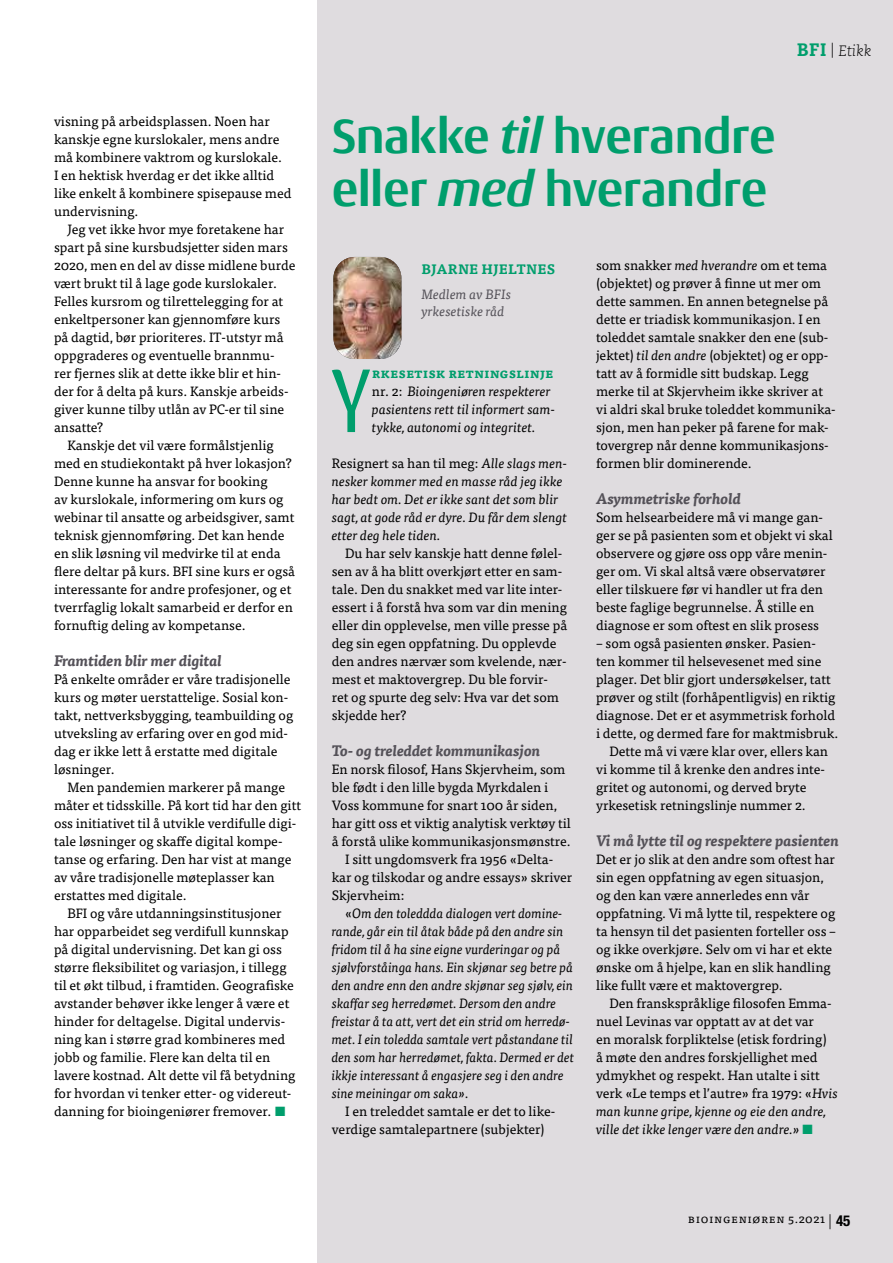
<style>
.page{position:relative;width:893px;height:1263px;background:#fff}
.page>*{position:absolute;margin:0;border:0;box-sizing:border-box;transform-origin:0 0}
.t1{font:300 99.75px "Urbana";color:#009e6c}
.t2{font:700 51px/52.5px "Conto";letter-spacing:-.01em;color:#009e6c}
.t3{font:italic 700 15px "Tisa Pro";color:#545158}
.t4{font:italic 300 15px "Caecilia LT Std";color:#000}
.t5{font:13.5px/18px "Tisa Pro";color:#000}
.t6{font:italic 13.5px "Tisa Pro";color:#000;scale:.96 1}
.t7{font:italic 13.5px/18px "Tisa Pro";color:#000}
.t8{font:italic 13.5px/16.5px "Tisa Pro";color:#545158}
.t9{font:700 13.5px "Tisa Pro";letter-spacing:.01em;color:#009e6c}
.t10{font:12px "Tisa Pro";letter-spacing:.05em;color:#000}
.s1{color:#009e6c}
.s2{font-style:italic}
.s3{font-weight:800;font-style:normal;font-size:18px;color:#009e6c}
.s4{font-weight:700;font-style:normal;color:#009e6c}
.s5{font-style:normal}
.s6{font-family:"Helvetica Neue LT Pro";font-weight:300;font-size:15px}
.s7{font-family:"Helvetica Neue LT Pro";font-weight:700;font-stretch:condensed;font-size:15px}
</style>
<div class="page">
<div style="left:317px;top:0;width:576px;height:1263px;background:#dfdcdf"></div>
<img style="left:333px;top:257px;width:68px;height:102px">
<p class="t5" style="left:54px;top:111px;width:239px">visning på arbeidsplassen. Noen har kanskje egne kurslokaler, mens andre må kombinere vaktrom og kurslokale.<br>I en hektisk hverdag er det ikke alltid like enkelt å kombinere spisepause med undervisning.</p>
<p class="t5" style="left:68px;top:219px;width:218px">Jeg vet ikke hvor mye foretakene har</p>
<p class="t5" style="left:54px;top:237px;width:235px">spart på sine kursbudsjetter siden mars</p>
<p class="t5" style="left:54px;top:255px;width:243px">2020, men en del av disse midlene burde</p>
<p class="t5" style="left:54px;top:273px;width:224px">vært brukt til å lage gode kurslokaler.</p>
<p class="t5" style="left:54px;top:291px;width:231px">Felles kursrom og tilrettelegging for at</p>
<p class="t5" style="left:54px;top:309px;width:228px">enkeltpersoner kan gjennomføre kurs</p>
<p class="t5" style="left:54px;top:327px;width:231px">på dagtid, bør prioriteres. IT-utstyr må</p>
<p class="t5" style="left:54px;top:345px;width:222px">oppgraderes og eventuelle brannmu-</p>
<p class="t5" style="left:54px;top:363px;width:229px">rer fjernes slik at dette ikke blir et hin-</p>
<p class="t5" style="left:54px;top:381px;width:236px">der for å delta på kurs. Kanskje arbeids-</p>
<p class="t5" style="left:54px;top:399px;width:232px">giver kunne tilby utlån av PC-er til sine</p>
<p class="t5" style="left:54px;top:417px;width:51px">ansatte?</p>
<p class="t5" style="left:68px;top:435px;width:208px">Kanskje det vil være formålstjenlig</p>
<p class="t5" style="left:54px;top:453px;width:239px">med en studiekontakt på hver lokasjon?</p>
<p class="t5" style="left:54px;top:471px;width:215px">Denne kunne ha ansvar for booking</p>
<p class="t5" style="left:54px;top:489px;width:231px">av kurslokale, informering om kurs og</p>
<p class="t5" style="left:54px;top:507px;width:242px">webinar til ansatte og arbeidsgiver, samt</p>
<p class="t5" style="left:54px;top:525px;width:232px">teknisk gjennomføring. Det kan hende</p>
<p class="t5" style="left:54px;top:543px;width:228px">en slik løsning vil medvirke til at enda</p>
<p class="t5" style="left:54px;top:561px;width:242px">flere deltar på kurs. BFI sine kurs er også</p>
<p class="t5" style="left:54px;top:579px;width:239px">interessante for andre profesjoner, og et</p>
<p class="t5" style="left:54px;top:597px;width:240px">tverrfaglig lokalt samarbeid er derfor en</p>
<p class="t5" style="left:54px;top:615px;width:193px">fornuftig deling av kompetanse.</p>
<p class="t3" style="left:54px;top:649px;width:169px">Framtiden blir mer digital</p>
<p class="t5" style="left:54px;top:669px;width:241px">På enkelte områder er våre tradisjonelle kurs og møter uerstattelige. Sosial kon&shy;takt, nettverksbygging, teambuilding og utveksling av erfaring over en god mid&shy;dag er ikke lett å erstatte med digitale løsninger.</p>
<p class="t5" style="left:54px;top:777px;width:249px;text-indent:14px">Men pandemien markerer på mange måter et tidsskille. På kort tid har den gitt oss initiativet til å utvikle verdifulle digi&shy;tale løsninger og skaffe digital kompe&shy;tanse og erfaring. Den har vist at mange av våre tradisjonelle møteplasser kan erstattes med digitale.</p>
<p class="t5" style="left:54px;top:903px;width:243px;text-indent:14px">BFI og våre utdanningsinstitusjoner har opparbeidet seg verdifull kunnskap på digital undervisning. Det kan gi oss større fleksibilitet og variasjon, i tillegg til et økt tilbud, i framtiden. Geografiske avstander behøver ikke lenger å være et hinder for deltagelse. Digital undervis&shy;ning kan i større grad kombineres med jobb og familie. Flere kan delta til en lavere kostnad. Alt dette vil få betydning for hvordan vi tenker etter- og videreut&shy;danning for bioingeniører fremover. <span class="s1">■</span></p>
<h2 class="t2" style="left:332px;top:108px;width:445px">Snakke <span class="s2">til</span> hverandre eller <span class="s2">med</span> hverandre</h2>
<p class="t4" style="left:797px;top:43px;width:76px"><span class="s3">BFI</span> | Etikk</p>
<p class="t9" style="left:421px;top:259px;width:135px">BJARNE HJELTNES</p>
<p class="t8" style="left:421px;top:286px;width:91px">Medlem av BFIs yrkesetiske råd</p>
<h1 class="t1" style="left:330px;top:349px;width:43px">Y</h1>
<p class="t7" style="left:372px;top:364px;width:185px"><span class="s4">rkesetisk retningslinje </span><span class="s5">nr. 2:</span> Bioingeniøren respekterer pasientens rett til informert sam&shy;tykke, autonomi og integritet.</p>
<p class="t7" style="left:332px;top:454px;width:237px"><span class="s5">Resignert sa han til meg:</span> Alle slags men&shy;nesker kommer med en masse råd jeg ikke har bedt om. Det er ikke sant det som blir sagt, at gode råd er dyre. Du får dem slengt etter deg hele tiden.</p>
<p class="t5" style="left:332px;top:543px;width:237px;text-indent:14px">Du har selv kanskje hatt denne følel&shy;sen av å ha blitt overkjørt etter en sam&shy;tale. Den du snakket med var lite inter&shy;essert i å forstå hva som var din mening eller din opplevelse, men ville presse på deg sin egen oppfatning. Du opplevde den andres nærvær som kvelende, nær&shy;mest et maktovergrep. Du ble forvir&shy;ret og spurte deg selv: Hva var det som skjedde her?</p>
<p class="t3" style="left:332px;top:739px;width:210px">To- og treleddet kommunikasjon</p>
<p class="t5" style="left:332px;top:759px;width:235px">En norsk filosof, Hans Skjervheim, som</p>
<p class="t5" style="left:332px;top:777px;width:218px">ble født i den lille bygda Myrkdalen i</p>
<p class="t5" style="left:332px;top:795px;width:227px">Voss kommune for snart 100 år siden,</p>
<p class="t5" style="left:332px;top:813px;width:241px">har gitt oss et viktig analytisk verktøy til</p>
<p class="t5" style="left:332px;top:831px;width:241px">å forstå ulike kommunikasjonsmønstre.</p>
<p class="t5" style="left:345px;top:849px;width:209px">I sitt ungdomsverk fra 1956 «Delta-</p>
<p class="t5" style="left:332px;top:867px;width:242px">kar og tilskodar og andre essays» skriver</p>
<p class="t5" style="left:332px;top:885px;width:74px">Skjervheim:</p>
<p class="t6" style="left:345px;top:903px;width:228px"><span class="s5">«</span>Om den toleddda dialogen vert domine-</p>
<p class="t6" style="left:332px;top:921px;width:243px">rande, går ein til åtak både på den andre sin</p>
<p class="t6" style="left:332px;top:939px;width:240px">fridom til å ha sine eigne vurderingar og på</p>
<p class="t6" style="left:332px;top:957px;width:253px">sjølvforståinga hans. Ein skjønar seg betre på</p>
<p class="t6" style="left:332px;top:975px;width:253px">den andre enn den andre skjønar seg sjølv, ein</p>
<p class="t6" style="left:332px;top:993px;width:235px">skaffar seg herredømet. Dersom den andre</p>
<p class="t6" style="left:332px;top:1011px;width:250px">freistar å ta att, vert det ein strid om herredø-</p>
<p class="t6" style="left:332px;top:1029px;width:253px">met. I ein toledda samtale vert påstandane til</p>
<p class="t6" style="left:332px;top:1047px;width:254px">den som har herredømet, fakta. Dermed er det</p>
<p class="t6" style="left:332px;top:1065px;width:243px">ikkje interessant å engasjere seg i den andre</p>
<p class="t6" style="left:332px;top:1083px;width:144px">sine meiningar om saka».</p>
<p class="t5" style="left:332px;top:1101px;width:225px;text-indent:14px">I en treleddet samtale er det to like&shy;verdige samtalepartnere (subjekter)</p>
<p class="t5" style="left:596px;top:255px;width:241px">som snakker <span class="s2">med hverandre</span> om et tema (objektet) og prøver å finne ut mer om dette sammen. En annen betegnelse på dette er triadisk kommunikasjon. I en toleddet samtale snakker den ene (sub&shy;jektet) <span class="s2">til den andre</span> (objektet) og er opp&shy;tatt av å formidle sitt budskap. Legg merke til at Skjervheim ikke skriver at vi aldri skal bruke toleddet kommunika&shy;sjon, men han peker på farene for mak&shy;tovergrep når denne kommunikasjons&shy;formen blir dominerende.</p>
<p class="t3" style="left:596px;top:487px;width:146px">Asymmetriske forhold</p>
<p class="t5" style="left:596px;top:507px;width:238px">Som helsearbeidere må vi mange gan&shy;ger se på pasienten som et objekt vi skal observere og gjøre oss opp våre menin&shy;ger om. Vi skal altså være observatører eller tilskuere før vi handler ut fra den beste faglige begrunnelse. Å stille en diagnose er som oftest en slik prosess</p>
<p class="t5" style="left:596px;top:633px;width:221px">– som også pasienten ønsker. Pasien-</p>
<p class="t5" style="left:596px;top:651px;width:227px">ten kommer til helsevesenet med sine</p>
<p class="t5" style="left:596px;top:669px;width:236px">plager. Det blir gjort undersøkelser, tatt</p>
<p class="t5" style="left:596px;top:687px;width:241px">prøver og stilt (forhåpentligvis) en riktig</p>
<p class="t5" style="left:596px;top:705px;width:241px">diagnose. Det er et asymmetrisk forhold</p>
<p class="t5" style="left:596px;top:723px;width:244px">i dette, og dermed fare for maktmisbruk.</p>
<p class="t5" style="left:609px;top:741px;width:220px">Dette må vi være klar over, ellers kan</p>
<p class="t5" style="left:596px;top:759px;width:230px">vi komme til å krenke den andres inte-</p>
<p class="t5" style="left:596px;top:777px;width:212px">gritet og autonomi, og derved bryte</p>
<p class="t5" style="left:596px;top:795px;width:211px">yrkesetisk retningslinje nummer 2.</p>
<p class="t3" style="left:596px;top:829px;width:244px">Vi må lytte til og respektere pasienten</p>
<p class="t5" style="left:596px;top:849px;width:241px">Det er jo slik at den andre som oftest har sin egen oppfatning av egen situasjon, og den kan være annerledes enn vår oppfatning. Vi må lytte til, respektere og ta hensyn til det pasienten forteller oss – og ikke overkjøre. Selv om vi har et ekte ønske om å hjelpe, kan en slik handling like fullt være et maktovergrep.</p>
<p class="t5" style="left:596px;top:993px;width:244px;text-indent:14px">Den franskspråklige filosofen Emma&shy;nuel Levinas var opptatt av at det var<br>en moralsk forpliktelse (etisk fordring)<br>å møte den andres forskjellighet med ydmykhet og respekt. Han utalte i sitt verk «Le temps et l’autre» fra 1979: «<span class="s2">Hvis man kunne gripe, kjenne og eie den andre, ville det ikke lenger være den andre.»</span> <span class="s1">■</span></p>
<p class="t10" style="left:688px;top:1209px;width:164px">Bioingeniøren 5.2021 <span class="s6">|</span> <span class="s7">45</span></p>
</div>
